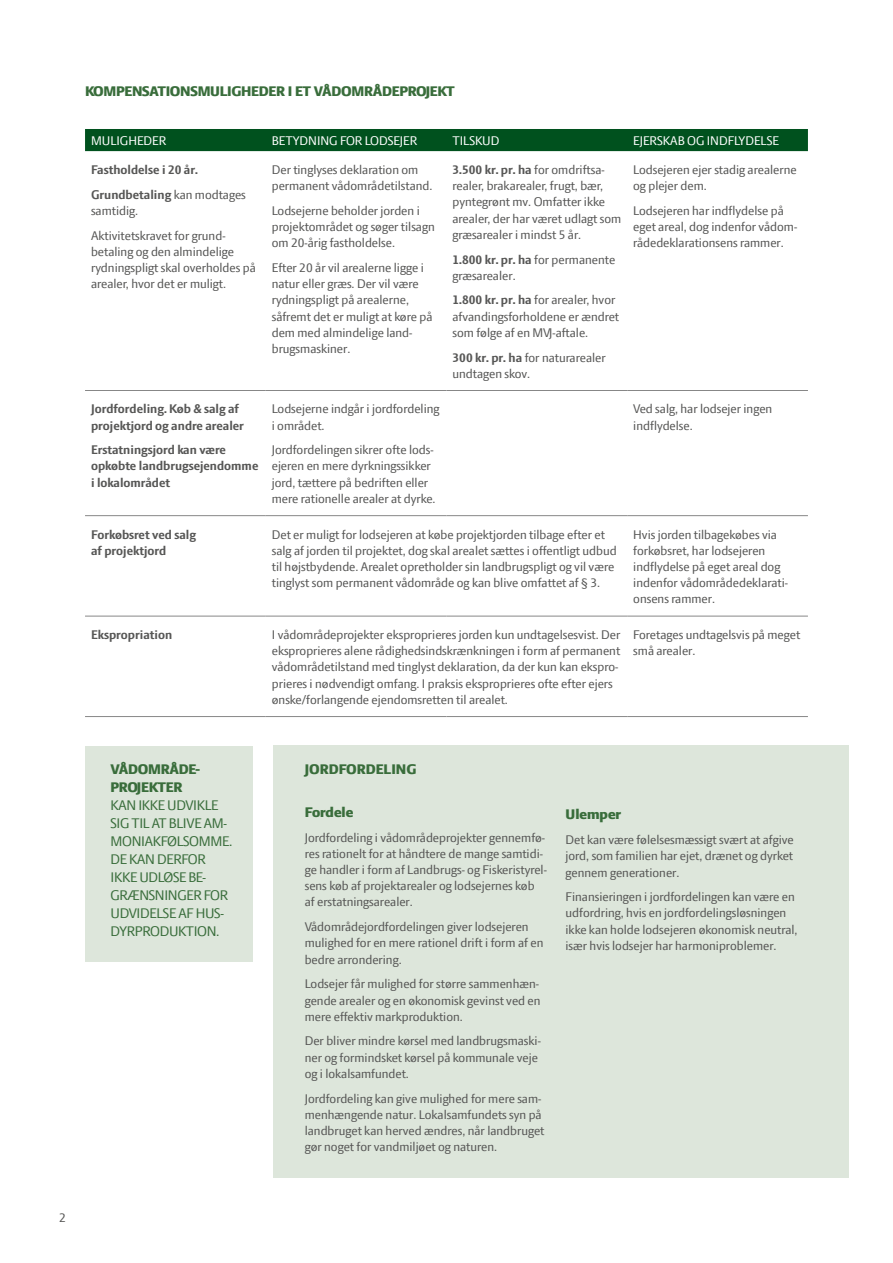
<style>
.page{position:relative;width:893px;height:1263px;background:#fff}
.page>*{position:absolute;margin:0;border:0;box-sizing:border-box;transform-origin:0 0}
.t1{font:15px/18px "LF Press Sans";letter-spacing:-.02em;color:#396d3b}
.t2{font:800 15px/18px "LF Press Sans";letter-spacing:-.02em;color:#396d3b}
.t3{font:800 15px "LF Press Sans";color:#396d3b}
.t4{font:13.5px/16.2px "LF Press Sans";color:#575756}
.t5{font:700 13.5px/16.2px "LF Press Sans";color:#575756}
.t6{font:13.5px "LF Press Sans";color:#fff}
.s1{font-weight:400}
.s2{font-weight:700}
</style>
<div class="page">
<div style="left:85px;top:746px;width:167px;height:215px;background:#dde6db"></div>
<div style="left:273px;top:745px;width:576px;height:433px;background:#dde6db"></div>
<div style="left:85px;top:129px;width:723px;height:22px;background:#00511e"></div>
<hr style="left:85px;top:390px;width:181px;height:1px;background:#878787">
<hr style="left:266px;top:390px;width:180px;height:1px;background:#878787">
<hr style="left:446px;top:390px;width:181px;height:1px;background:#878787">
<hr style="left:627px;top:390px;width:181px;height:1px;background:#878787">
<hr style="left:85px;top:515px;width:181px;height:1px;background:#878787">
<hr style="left:266px;top:515px;width:180px;height:1px;background:#878787">
<hr style="left:446px;top:515px;width:181px;height:1px;background:#878787">
<hr style="left:627px;top:515px;width:181px;height:1px;background:#878787">
<hr style="left:85px;top:616px;width:181px;height:1px;background:#878787">
<hr style="left:266px;top:616px;width:180px;height:1px;background:#878787">
<hr style="left:446px;top:616px;width:181px;height:1px;background:#878787">
<hr style="left:627px;top:616px;width:181px;height:1px;background:#878787">
<hr style="left:85px;top:716px;width:181px;height:1px;background:#878787">
<hr style="left:266px;top:716px;width:180px;height:1px;background:#878787">
<hr style="left:446px;top:716px;width:181px;height:1px;background:#878787">
<hr style="left:627px;top:716px;width:181px;height:1px;background:#878787">
<p class="t2" style="left:85px;top:82px;width:371px">KOMPENSATIONSMULIGHEDER I ET VÅDOMRÅDEPROJEKT</p>
<p class="t6" style="left:91px;top:133px;width:77px">MULIGHEDER</p>
<p class="t6" style="left:272px;top:133px;width:147px">BETYDNING FOR LODSEJER</p>
<p class="t6" style="left:452px;top:133px;width:48px">TILSKUD</p>
<p class="t6" style="left:633px;top:133px;width:147px">EJERSKAB OG INDFLYDELSE</p>
<p class="t5" style="left:91px;top:157px;width:156px;line-height:24.8px">Fastholdelse i 20 år.<br>Grundbetaling <span class="s1">kan modtages</span></p>
<p class="t4" style="left:91px;top:198px;width:136px;line-height:24.8px">samtidig.<br>Aktivitetskravet for grund-</p>
<p class="t4" style="left:91px;top:243px;width:166px">betaling og den almindelige rydningspligt skal overholdes på arealer, hvor det er muligt.</p>
<p class="t4" style="left:272px;top:161px;width:162px">Der tinglyses deklaration om permanent vådområdetilstand.</p>
<p class="t4" style="left:272px;top:202px;width:164px">Lodsejerne beholder jorden i projektområdet og søger tilsagn om 20-årig fastholdelse.</p>
<p class="t4" style="left:272px;top:259px;width:162px">Efter 20 år vil arealerne ligge i natur eller græs. Der vil være rydningspligt på arealerne, såfremt det er muligt at køre på dem med almindelige land&shy;brugsmaskiner.</p>
<p class="t4" style="left:452px;top:161px;width:170px"><span class="s2">3.500 kr. pr. ha</span> for omdriftsa&shy;realer, brakarealer, frugt, bær, pyntegrønt mv. Omfatter ikke arealer, der har været udlagt som græsarealer i mindst 5 år.</p>
<p class="t4" style="left:452px;top:251px;width:164px"><span class="s2">1.800 kr. pr. ha</span> for permanente græsarealer.</p>
<p class="t4" style="left:452px;top:292px;width:168px"><span class="s2">1.800 kr. pr. ha</span> for arealer, hvor afvandingsforholdene er ændret som følge af en MVJ-aftale.</p>
<p class="t4" style="left:452px;top:349px;width:155px"><span class="s2">300 kr. pr. ha</span> for naturarealer undtagen skov.</p>
<p class="t4" style="left:633px;top:161px;width:165px">Lodsejeren ejer stadig arealerne og plejer dem.</p>
<p class="t4" style="left:633px;top:202px;width:166px">Lodsejeren har indflydelse på eget areal, dog indenfor vådom&shy;rådedeklarationsens rammer.</p>
<p class="t5" style="left:91px;top:401px;width:154px">Jordfordeling. Køb &amp; salg af projektjord og andre arealer</p>
<p class="t5" style="left:91px;top:442px;width:169px">Erstatningsjord kan være opkøbte landbrugsejendomme i lokalområdet</p>
<p class="t4" style="left:272px;top:401px;width:169px">Lodsejerne indgår i jordfordeling i området.</p>
<p class="t4" style="left:272px;top:442px;width:165px">Jordfordelingen sikrer ofte lods&shy;ejeren en mere dyrkningssikker jord, tættere på bedriften eller mere rationelle arealer at dyrke.</p>
<p class="t4" style="left:633px;top:401px;width:141px">Ved salg, har lodsejer ingen indflydelse.</p>
<p class="t5" style="left:91px;top:526px;width:106px">Forkøbsret ved salg af projektjord</p>
<p class="t4" style="left:272px;top:526px;width:346px">Det er muligt for lodsejeren at købe projektjorden tilbage efter et salg af jorden til projektet, dog skal arealet sættes i offentligt udbud til højstbydende. Arealet opretholder sin landbrugspligt og vil være tinglyst som permanent vådområde og kan blive omfattet af § 3.</p>
<p class="t4" style="left:633px;top:526px;width:156px">Hvis jorden tilbagekøbes via forkøbsret, har lodsejeren indflydelse på eget areal dog indenfor vådområdedeklarati&shy;onsens rammer.</p>
<p class="t5" style="left:91px;top:626px;width:83px">Ekspropriation</p>
<p class="t4" style="left:272px;top:626px;width:350px">I vådområdeprojekter eksproprieres jorden kun undtagelsesvist. Der eksproprieres alene rådighedsindskrænkningen i form af permanent vådområdetilstand med tinglyst deklaration, da der kun kan ekspro&shy;prieres i nødvendigt omfang. I praksis eksproprieres ofte efter ejers ønske/forlangende ejendomsretten til arealet.</p>
<p class="t4" style="left:633px;top:626px;width:168px">Foretages undtagelsvis på meget små arealer.</p>
<p class="t2" style="left:111px;top:760px;width:91px">VÅDOMRÅDE-<br>PROJEKTER</p>
<p class="t1" style="left:111px;top:796px;width:123px">KAN IKKE UDVIKLE<br>SIG TIL AT BLIVE AM-<br>MONIAKFØLSOMME.<br>DE KAN DERFOR<br>IKKE UDLØSE BE-<br>GRÆNSNINGER FOR<br>UDVIDELSE AF HUS-<br>DYRPRODUKTION.</p>
<p class="t3" style="left:566px;top:806px;width:57px">Ulemper</p>
<p class="t3" style="left:305px;top:761px;width:113px">JORDFORDELING</p>
<p class="t3" style="left:305px;top:803px;width:50px">Fordele</p>
<p class="t4" style="left:305px;top:829px;width:244px">Jordfordeling i vådområdeprojekter gennemfø&shy;res rationelt for at håndtere de mange samtidi&shy;ge handler i form af Landbrugs- og Fiskeristyrel&shy;sens køb af projektarealer og lodsejernes køb af erstatningsarealer.</p>
<p class="t4" style="left:305px;top:918px;width:240px">Vådområdejordfordelingen giver lodsejeren mulighed for en mere rationel drift i form af en bedre arrondering.</p>
<p class="t4" style="left:305px;top:975px;width:237px;text-align:justify">Lodsejer får mulighed for større sammenhæn&shy;gende arealer og en økonomisk gevinst ved en mere effektiv markproduktion.</p>
<p class="t4" style="left:305px;top:1033px;width:238px">Der bliver mindre kørsel med landbrugsmaski&shy;ner og formindsket kørsel på kommunale veje og i lokalsamfundet.</p>
<p class="t4" style="left:305px;top:1090px;width:241px">Jordfordeling kan give mulighed for mere sam&shy;menhængende natur. Lokalsamfundets syn på landbruget kan herved ændres, når landbruget gør noget for vandmiljøet og naturen.</p>
<p class="t4" style="left:566px;top:831px;width:230px;text-align:justify">Det kan være følelsesmæssigt svært at afgive jord, som familien har ejet, drænet og dyrket gennem generationer.</p>
<p class="t4" style="left:566px;top:888px;width:233px">Finansieringen i jordfordelingen kan være en udfordring, hvis en jordfordelingsløsningen ikke kan holde lodsejeren økonomisk neutral, især hvis lodsejer har harmoniproblemer.</p>
<p class="t4" style="left:59px;top:1209px;width:8px">2</p>
</div>
